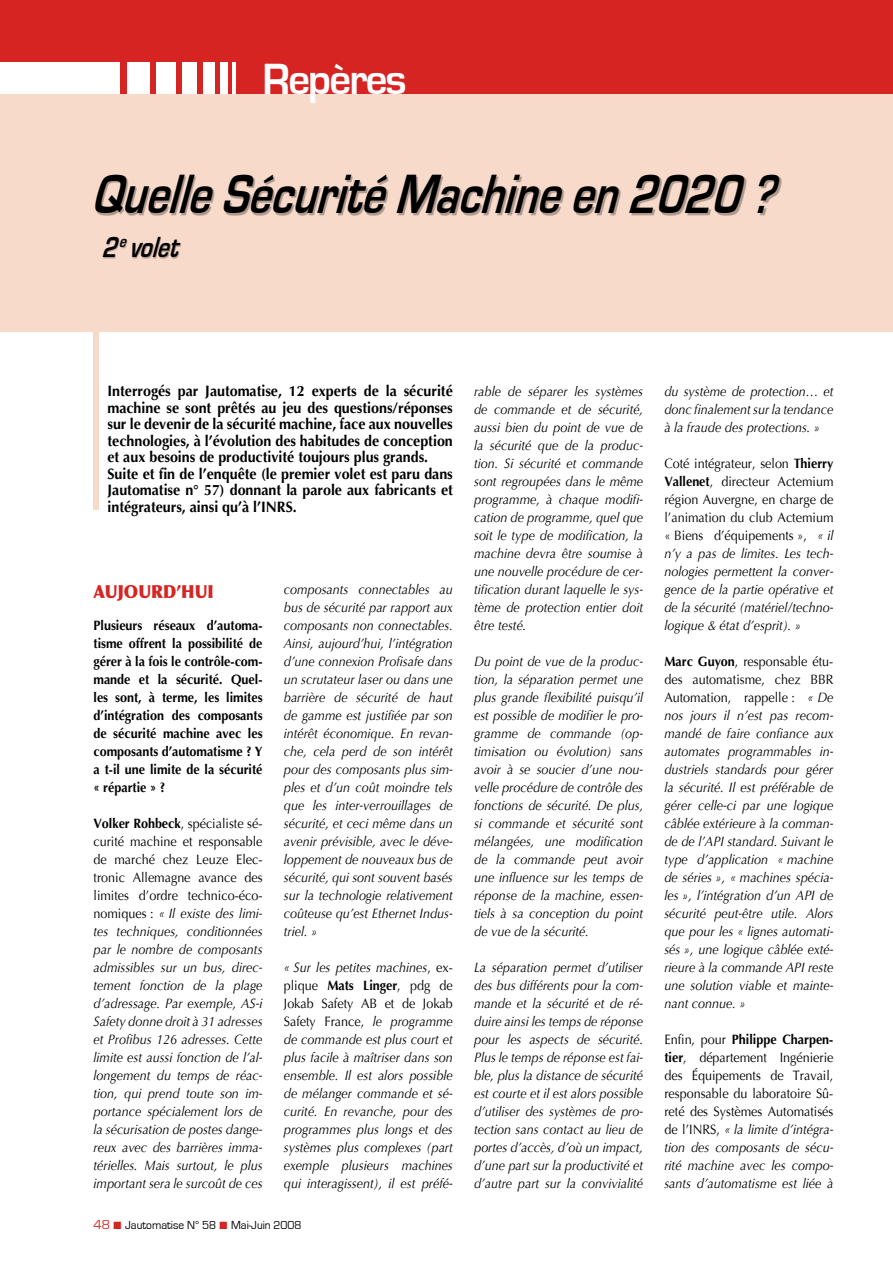
<style>
.page{position:relative;width:893px;height:1263px;background:#fff}
.page>*{position:absolute;margin:0;border:0;box-sizing:border-box;transform-origin:0 0}
.t1{font:italic 700 57px "Eurostile";color:#000;scale:.78 1}
.t2{font:700 45px "Eurostile";letter-spacing:-.04em;color:#fff;scale:.95 1}
.t3{font:italic 700 30px "Eurostile";color:#000;scale:.78 1}
.t4{font:900 18px "Optima";color:#d52422;scale:.9 1}
.t5{font:700 15px/16.5px "Optima";color:#000;scale:.95 1}
.t6{font:italic 13.5px/18px "Optima";color:#000;text-align:justify;scale:.93 1}
.t7{font:700 13.5px/18px "Optima";color:#000;text-align:justify;scale:.93 1}
.t8{font:13.5px/18px "Optima";color:#000;text-align:justify;scale:.93 1}
.t9{font:12px "Eurostile";color:#000;scale:.95 1}
.s1{font-weight:700;font-style:normal}
.s2{font-style:normal}
.s3{font-size:13.5px;color:#d52422}
.s4{color:#d52422}
.s5{font-weight:700}
.s6{font-style:italic}
</style>
<div class="page">
<div style="left:0;top:94px;width:893px;height:238px;background:#f8dacb"></div>
<div style="left:0;top:0;width:893px;height:94px;background:#d52422"></div>
<div style="left:0;top:62px;width:120px;height:32px;background:#fff"></div>
<div style="left:128px;top:62px;width:22px;height:32px;background:#fff"></div>
<div style="left:157px;top:62px;width:19px;height:32px;background:#fff"></div>
<div style="left:182px;top:62px;width:15px;height:32px;background:#fff"></div>
<div style="left:203px;top:62px;width:11px;height:32px;background:#fff"></div>
<div style="left:220px;top:62px;width:7px;height:32px;background:#fff"></div>
<hr style="left:232px;top:62px;width:4px;height:32px;background:#fff">
<hr style="left:892px;top:0;width:1px;height:94px;background:#f8dacb">
<div style="left:94px;top:325px;width:5px;height:185px;background:#f8dacb"></div>
<div style="left:80px;top:163px;width:761px;height:67px;background:#000;opacity:.3"></div>
<h2 class="t2" style="left:263px;top:55px;width:153px">Repères</h2>
<h1 class="t1" style="left:91px;top:164px;width:897px">QuelleSécuritéMachineen2020?</h1>
<h3 class="t3" style="left:102px;top:231px;width:110px">2<sup>e</sup>volet</h3>
<p class="t5" style="left:107px;top:383px;width:365px">Interrogés par Jautomatise, 12 experts de la sécurité machine se sont prêtés au jeu des questions/réponses sur le devenir de la sécurité machine, face aux nouvelles technologies, à l’évolution des habitudes de conception et aux besoins de productivité toujours plus grands.<br>Suite et fin de l’enquête (le premier volet est paru dans Jautomatise n° 57) donnant la parole aux fabricants et intégrateurs, ainsi qu’à l’INRS.</p>
<h3 class="t4" style="left:94px;top:580px;width:135px">AUJOURD’HUI</h3>
<p class="t7" style="left:94px;top:617px;width:183px">Plusieurs réseaux d’automa&shy;tisme offrent la possibilité de gérer à la fois le contrôle-com&shy;mande et la sécurité. Quel&shy;les sont, à terme, les limites d’intégration des composants de sécurité machine avec les composants d’automatisme ? Y a t-il une limite de la sécurité « répartie » ?</p>
<p class="t6" style="left:94px;top:815px;width:183px"><span class="s1">Volker Rohbeck</span><span class="s2">, spécialiste sé&shy;curité machine et responsable de marché chez Leuze Elec&shy;tronic Allemagne avance des limites d’ordre technico-éco&shy;nomiques :</span> « Il existe des limi&shy;tes techniques, conditionnées par le nombre de composants admissibles sur un bus, direc&shy;tement fonction de la plage d’adressage. Par exemple, AS-i Safety donne droit à 31 adresses et Profibus 126 adresses. Cette limite est aussi fonction de l’al&shy;longement du temps de réac&shy;tion, qui prend toute son im&shy;portance spécialement lors de la sécurisation de postes dange&shy;reux avec des barrières imma&shy;térielles. Mais surtout, le plus important sera le surcoût de ces</p>
<p class="t6" style="left:284px;top:581px;width:183px">composants connectables au bus de sécurité par rapport aux composants non connectables.<br>Ainsi, aujourd’hui, l’intégration d’une connexion Profisafe dans un scrutateur laser ou dans une barrière de sécurité de haut de gamme est justifiée par son intérêt économique. En revan&shy;che, cela perd de son intérêt pour des composants plus sim&shy;ples et d’un coût moindre tels que les inter-verrouillages de sécurité, et ceci même dans un avenir prévisible, avec le déve&shy;loppement de nouveaux bus de sécurité, qui sont souvent basés sur la technologie relativement coûteuse qu’est Ethernet Indus&shy;triel. »</p>
<p class="t6" style="left:284px;top:959px;width:183px">« Sur les petites machines<span class="s2">, ex&shy;plique</span> <span class="s1">Mats Linger</span><span class="s2">, pdg de Jokab Safety AB et de Jokab Safety France,</span> le programme de commande est plus court et plus facile à maîtriser dans son ensemble. Il est alors possible de mélanger commande et sé&shy;curité. En revanche, pour des programmes plus longs et des systèmes plus complexes (part exemple plusieurs machines qui interagissent), il est préfé-</p>
<p class="t9" style="left:94px;top:1218px;width:221px"><span class="s3">48</span> <span class="s4">■</span> Jautomatise N° 58 <span class="s4">■</span> Mai-Juin 2008</p>
<p class="t6" style="left:474px;top:383px;width:183px">rable de séparer les systèmes de commande et de sécurité, aussi bien du point de vue de la sécurité que de la produc&shy;tion. Si sécurité et commande sont regroupées dans le même programme, à chaque modifi&shy;cation de programme, quel que soit le type de modification, la machine devra être soumise à une nouvelle procédure de cer&shy;tification durant laquelle le sys&shy;tème de protection entier doit être testé.</p>
<p class="t6" style="left:474px;top:653px;width:183px">Du point de vue de la produc&shy;tion, la séparation permet une plus grande flexibilité puisqu’il est possible de modifier le pro&shy;gramme de commande (op&shy;timisation ou évolution) sans avoir à se soucier d’une nou&shy;velle procédure de contrôle des fonctions de sécurité. De plus, si commande et sécurité sont mélangées, une modification de la commande peut avoir une influence sur les temps de réponse de la machine, essen&shy;tiels à sa conception du point de vue de la sécurité.</p>
<p class="t6" style="left:474px;top:959px;width:183px">La séparation permet d’utiliser des bus différents pour la com&shy;mande et la sécurité et de ré&shy;duire ainsi les temps de réponse pour les aspects de sécurité.<br>Plus le temps de réponse est fai&shy;ble, plus la distance de sécurité est courte et il est alors possible d’utiliser des systèmes de pro&shy;tection sans contact au lieu de portes d’accès, d’où un impact, d’une part sur la productivité et d’autre part sur la convivialité</p>
<p class="t6" style="left:664px;top:383px;width:183px">du système de protection… et donc finalement sur la tendance à la fraude des protections. »</p>
<p class="t6" style="left:664px;top:455px;width:183px"><span class="s2">Coté intégrateur, selon</span> <span class="s1">Thierry Vallenet</span><span class="s2">, directeur Actemium région Auvergne, en charge de l’animation du club Actemium « Biens d’équipements »,</span> « il n’y a pas de limites. Les tech&shy;nologies permettent la conver&shy;gence de la partie opérative et de la sécurité (matériel/techno&shy;logique &amp; état d’esprit). »</p>
<p class="t6" style="left:664px;top:653px;width:183px"><span class="s1">Marc Guyon</span><span class="s2">, responsable étu&shy;des automatisme, chez BBR Automation, rappelle :</span> « De nos jours il n’est pas recom&shy;mandé de faire confiance aux automates programmables in&shy;dustriels standards pour gérer la sécurité. Il est préférable de gérer celle-ci par une logique câblée extérieure à la comman&shy;de de l’API standard. Suivant le type d’application « machine de séries », « machines spécia&shy;les », l’intégration d’un API de sécurité peut-être utile. Alors que pour les « lignes automati&shy;sés », une logique câblée exté&shy;rieure à la commande API reste une solution viable et mainte&shy;nant connue. »</p>
<p class="t8" style="left:664px;top:1031px;width:183px">Enfin, pour <span class="s5">Philippe Charpen&shy;tier</span>, département Ingénierie des Équipements de Travail, responsable du laboratoire Sû&shy;reté des Systèmes Automatisés de l’INRS, <span class="s6">« la limite d’intégra&shy;tion des composants de sécu&shy;rité machine avec les compo&shy;sants d’automatisme est liée à</span></p>
</div>
